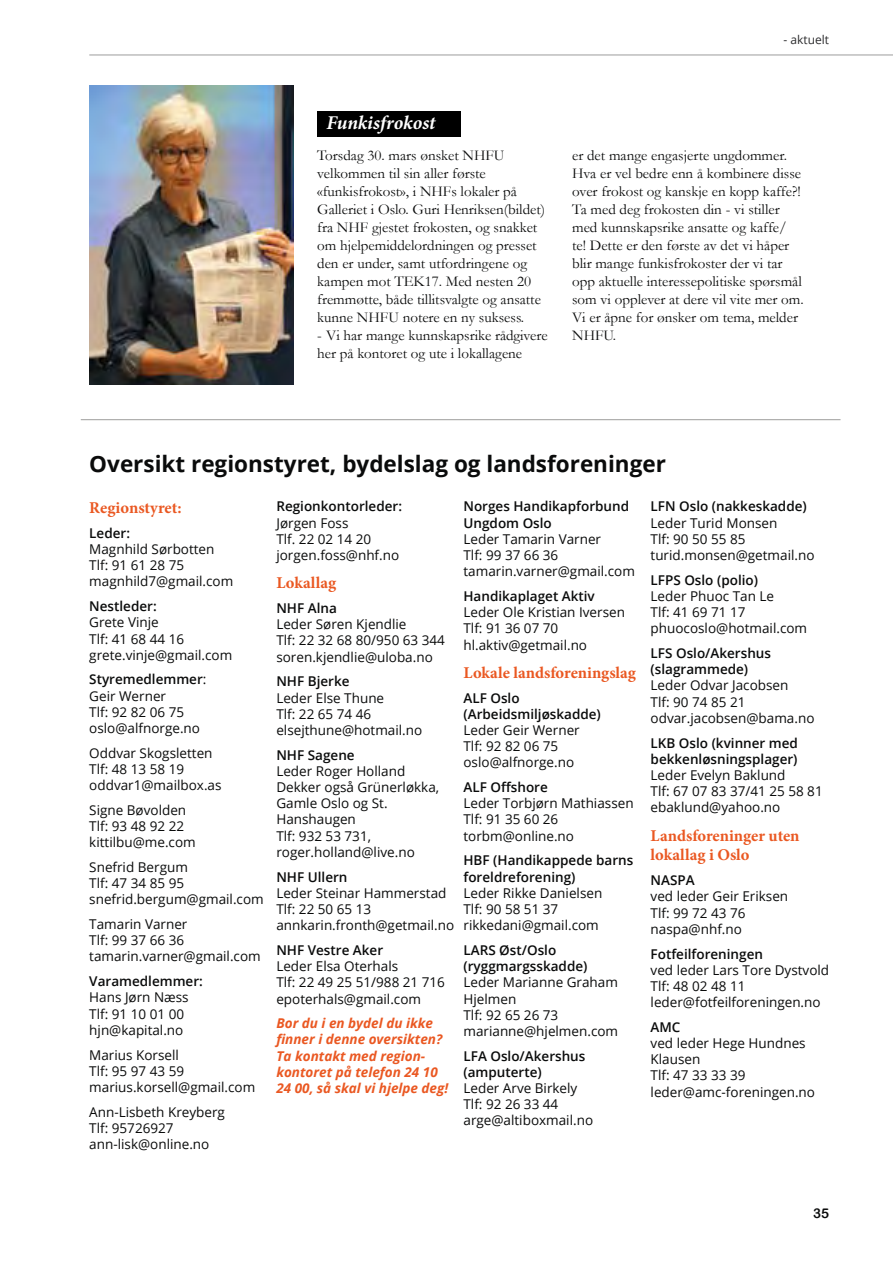
<style>
.page{position:relative;width:893px;height:1263px;background:#fff}
.page>*{position:absolute;margin:0;border:0;box-sizing:border-box;transform-origin:0 0}
.t1{font:700 22.5px "Open Sans";color:#0a0b0b}
.t2{font:italic 700 19.5px "Minion Pro";letter-spacing:-.005em;color:#fff}
.t3{font:700 16.5px/19.8px "Minion Pro";color:#ea5822}
.Tekst_uten_innrykk{font:15px/18px "Garamond";color:#0a0b0b}
.lokallag{font:13.5px/16.2px "Open Sans";color:#0a0b0b}
.lokallag-2{font:italic 700 13.5px/16.2px "Open Sans";color:#ea5822}
.t4{font:13.5px "Arial Rounded MT Bold";color:#0a0b0b}
.t5{font:12px "Open Sans";color:#2d2d2f}
.s1{font-weight:600}
</style>
<div class="page">
<hr style="left:81px;top:419px;width:759px;height:1px;background:#9d9d9c">
<img style="left:89px;top:85px;width:205px;height:299px">
<div style="left:317px;top:111px;width:144px;height:25px;background:#000"></div>
<hr style="left:89px;top:55px;width:804px;height:1px;background:#9d9d9c">
<p class="t5" style="left:784px;top:32px;width:47px">- aktuelt</p>
<h1 class="t2" style="left:326px;top:109px;width:110px">Funkisfrokost</h1>
<p class="Tekst_uten_innrykk" style="left:317px;top:146px;width:230px">Torsdag 30. mars ønsket NHFU velkommen til sin aller første «funkisfrokost», i NHFs lokaler på Galleriet i Oslo. Guri Henriksen(bildet) fra NHF gjestet frokosten, og snakket om hjelpemiddelordningen og presset den er under, samt utfordringene og kampen mot TEK17. Med nesten 20 fremmøtte, både tillitsvalgte og ansatte kunne NHFU notere en ny suksess.</p>
<p class="Tekst_uten_innrykk" style="left:317px;top:326px;width:232px">- Vi har mange kunnskapsrike rådgivere her på kontoret og ute i lokallagene</p>
<p class="Tekst_uten_innrykk" style="left:572px;top:146px;width:233px">er det mange engasjerte ungdommer.<br>Hva er vel bedre enn å kombinere disse over frokost og kanskje en kopp kaffe?!<br>Ta med deg frokosten din - vi stiller med kunnskapsrike ansatte og kaffe/ te! Dette er den første av det vi håper blir mange funkisfrokoster der vi tar opp aktuelle interessepolitiske spørsmål som vi opplever at dere vil vite mer om.<br>Vi er åpne for ønsker om tema, melder NHFU.</p>
<h1 class="t1" style="left:89px;top:448px;width:578px">Oversikt regionstyret, bydelslag og landsforeninger</h1>
<h2 class="t3" style="left:89px;top:498px;width:94px">Regionstyret:</h2>
<p class="lokallag" style="left:89px;top:524px;width:146px"><span class="s1">Leder:<br></span>Magnhild Sørbotten<br>Tlf: 91 61 28 75 magnhild7@gmail.com</p>
<p class="lokallag" style="left:89px;top:598px;width:145px"><span class="s1">Nestleder:<br></span>Grete Vinje<br>Tlf: 41 68 44 16 grete.vinje@gmail.com</p>
<p class="lokallag" style="left:89px;top:671px;width:119px"><span class="s1">Styremedlemmer</span>:<br>Geir Werner<br>Tlf: 92 82 06 75 oslo@alfnorge.no</p>
<p class="lokallag" style="left:89px;top:744px;width:134px">Oddvar Skogsletten<br>Tlf: 48 13 58 19 oddvar1@mailbox.as</p>
<p class="lokallag" style="left:89px;top:801px;width:108px">Signe Bøvolden<br>Tlf: 93 48 92 22 kittilbu@me.com</p>
<p class="lokallag" style="left:89px;top:859px;width:176px">Snefrid Bergum<br>Tlf: 47 34 85 95 snefrid.bergum@gmail.com</p>
<p class="lokallag" style="left:89px;top:916px;width:173px">Tamarin Varner<br>Tlf: 99 37 66 36 tamarin.varner@gmail.com</p>
<p class="lokallag" style="left:89px;top:973px;width:115px"><span class="s1">Varamedlemmer:<br></span>Hans Jørn Næss<br>Tlf: 91 10 01 00 hjn@kapital.no</p>
<p class="lokallag" style="left:89px;top:1046px;width:168px">Marius Korsell<br>Tlf: 95 97 43 59 marius.korsell@gmail.com</p>
<p class="lokallag" style="left:89px;top:1103px;width:137px">Ann-Lisbeth Kreyberg<br>Tlf: 95726927 ann-lisk@online.no</p>
<p class="lokallag" style="left:463px;top:498px;width:173px"><span class="s1">Norges Handikapforbund<br>Ungdom Oslo<br></span>Leder Tamarin Varner<br>Tlf: 99 37 66 36 tamarin.varner@gmail.com</p>
<p class="lokallag" style="left:463px;top:588px;width:163px"><span class="s1">Handikaplaget Aktiv<br></span>Leder Ole Kristian Iversen<br>Tlf: 91 36 07 70 hl.aktiv@getmail.no</p>
<h2 class="t3" style="left:463px;top:662px;width:174px">Lokale landsforeningslag</h2>
<p class="lokallag" style="left:463px;top:689px;width:139px"><span class="s1">ALF Oslo (Arbeidsmiljøskadde)<br></span>Leder Geir Werner<br>Tlf: 92 82 06 75 oslo@alfnorge.no</p>
<p class="lokallag" style="left:463px;top:779px;width:172px"><span class="s1">ALF Offshore<br></span>Leder Torbjørn Mathiassen<br>Tlf: 91 35 60 26 torbm@online.no</p>
<p class="lokallag" style="left:463px;top:852px;width:171px"><span class="s1">HBF (Handikappede barns foreldreforening)<br></span>Leder Rikke Danielsen<br>Tlf: 90 58 51 37 rikkedani@gmail.com</p>
<p class="lokallag" style="left:463px;top:941px;width:156px"><span class="s1">LARS Øst/Oslo (ryggmargsskadde)<br></span>Leder Marianne Graham<br>Hjelmen<br>Tlf: 92 65 26 73 marianne@hjelmen.com</p>
<p class="lokallag" style="left:463px;top:1047px;width:131px"><span class="s1">LFA Oslo/Akershus (amputerte)<br></span>Leder Arve Birkely<br>Tlf: 92 26 33 44 arge@altiboxmail.no</p>
<p class="lokallag" style="left:276px;top:498px;width:127px"><span class="s1">Regionkontorleder:<br></span>Jørgen Foss<br>Tlf. 22 02 14 20 jorgen.foss@nhf.no</p>
<h2 class="t3" style="left:276px;top:573px;width:61px">Lokallag</h2>
<p class="lokallag" style="left:276px;top:600px;width:170px"><span class="s1">NHF Alna<br></span>Leder Søren Kjendlie<br>Tlf: 22 32 68 80/950 63 344 soren.kjendlie@uloba.no</p>
<p class="lokallag" style="left:276px;top:673px;width:147px"><span class="s1">NHF Bjerke<br></span>Leder Else Thune<br>Tlf: 22 65 74 46 elsejthune@hotmail.no</p>
<p class="lokallag" style="left:276px;top:746px;width:164px"><span class="s1">NHF Sagene<br></span>Leder Roger Holland<br>Dekker også Grünerløkka,<br>Gamle Oslo og St.<br>Hanshaugen<br>Tlf: 932 53 731, roger.holland@live.no</p>
<p class="lokallag" style="left:276px;top:868px;width:179px"><span class="s1">NHF Ullern<br></span>Leder Steinar Hammerstad<br>Tlf: 22 50 65 13 annkarin.fronth@getmail.no</p>
<p class="lokallag" style="left:276px;top:941px;width:170px"><span class="s1">NHF Vestre Aker<br></span>Leder Elsa Oterhals<br>Tlf: 22 49 25 51/988 21 716 epoterhals@gmail.com</p>
<p class="lokallag-2" style="left:276px;top:1015px;width:173px">Bor du i en bydel du ikke finner i denne oversikten?<br>Ta kontakt med region&shy;kontoret på telefon 24 10<br>24 00, så skal vi hjelpe deg!</p>
<p class="lokallag" style="left:651px;top:498px;width:165px"><span class="s1">LFN Oslo (nakkeskadde)<br></span>Leder Turid Monsen<br>Tlf: 90 50 55 85 turid.monsen@getmail.no</p>
<p class="lokallag" style="left:651px;top:571px;width:158px"><span class="s1">LFPS Oslo (polio)<br></span>Leder Phuoc Tan Le<br>Tlf: 41 69 71 17 phuocoslo@hotmail.com</p>
<p class="lokallag" style="left:651px;top:645px;width:165px"><span class="s1">LFS Oslo/Akershus (slagrammede)<br></span>Leder Odvar Jacobsen<br>Tlf: 90 74 85 21 odvar.jacobsen@bama.no</p>
<p class="lokallag" style="left:651px;top:734px;width:174px"><span class="s1">LKB Oslo (kvinner med bekkenløsningsplager)<br></span>Leder Evelyn Baklund<br>Tlf: 67 07 83 37/41 25 58 81 ebaklund@yahoo.no</p>
<h2 class="t3" style="left:651px;top:825px;width:150px">Landsforeninger uten lokallag i Oslo</h2>
<p class="lokallag" style="left:651px;top:872px;width:139px"><span class="s1">NASPA<br></span>ved leder Geir Eriksen<br>Tlf: 99 72 43 76 naspa@nhf.no</p>
<p class="lokallag" style="left:651px;top:945px;width:180px"><span class="s1">Fotfeilforeningen<br></span>ved leder Lars Tore Dystvold<br>Tlf: 48 02 48 11 leder@fotfeilforeningen.no</p>
<p class="lokallag" style="left:651px;top:1018px;width:166px"><span class="s1">AMC<br></span>ved leder Hege Hundnes<br>Klausen<br>Tlf: 47 33 33 39 leder@amc-foreningen.no</p>
<p class="t4" style="left:813px;top:1205px;width:18px">35</p>
</div>
